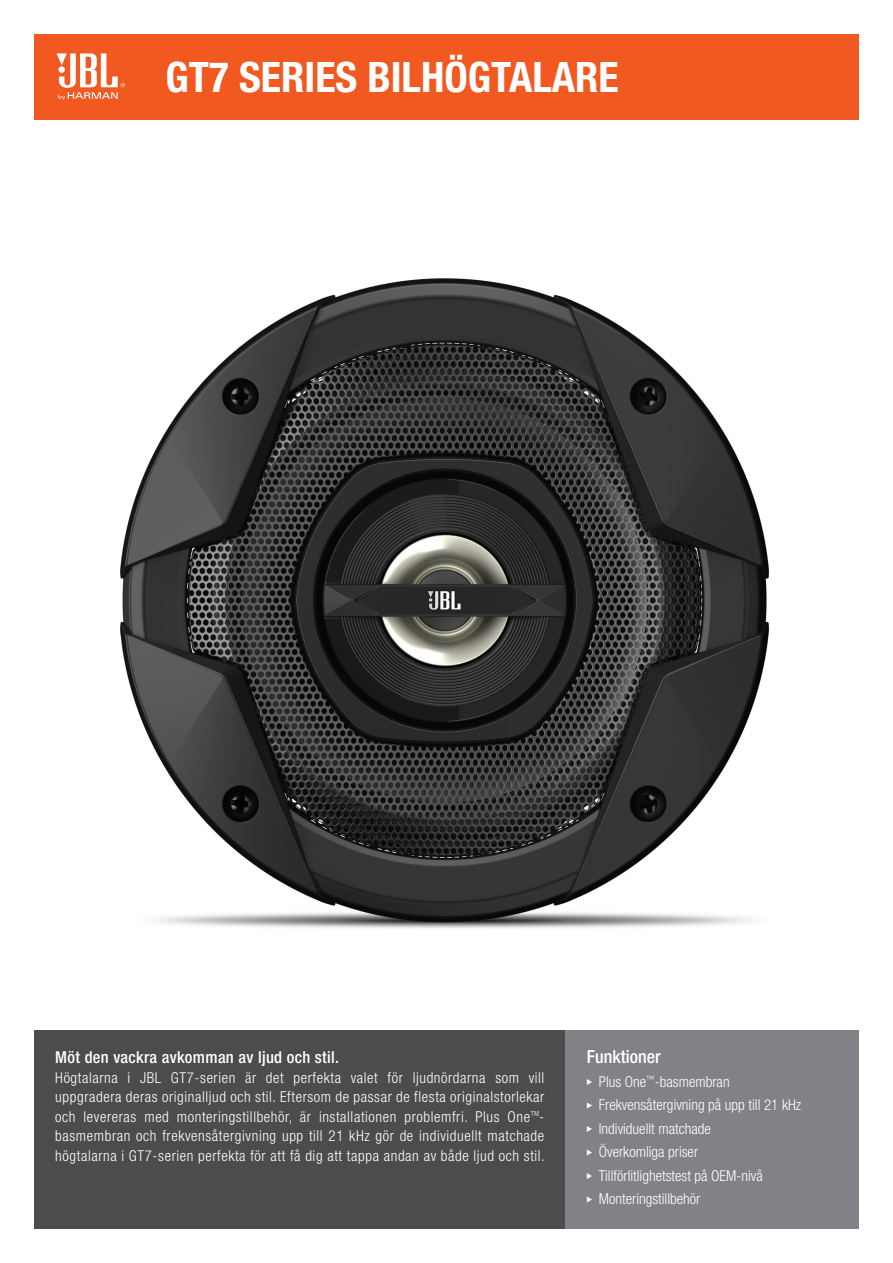
<style>
.page{position:relative;width:893px;height:1263px;background:#fff}
.page>*{position:absolute;margin:0;border:0;box-sizing:border-box;transform-origin:0 0}
.t1{font:700 condensed 42px "Helvetica Neue LT Pro";color:#fff}
.t2{font:500 condensed 18px "Helvetica Neue LT Pro";color:#fff}
.t3{font:500 condensed 16.5px "Helvetica Neue LT Pro";letter-spacing:.02em;color:#fff}
.t4{font:300 condensed 15px/23.5px "Helvetica Neue LT Pro";color:#fff;text-align:justify}
</style>
<div class="page">
<div style="left:34px;top:1030px;width:532px;height:199px;background:#4b4c4d"></div>
<img style="left:120px;top:278px;width:649px;height:650px">
<div style="left:566px;top:1030px;width:293px;height:199px;background:#808285"></div>
<svg style="left:587px;top:1079px;width:5px;height:6px"></svg>
<svg style="left:587px;top:1102px;width:5px;height:6px"></svg>
<svg style="left:587px;top:1126px;width:5px;height:6px"></svg>
<svg style="left:587px;top:1149px;width:5px;height:6px"></svg>
<svg style="left:587px;top:1173px;width:5px;height:6px"></svg>
<svg style="left:587px;top:1196px;width:5px;height:6px"></svg>
<div style="left:34px;top:34px;width:825px;height:85px;background:#f15921"></div>
<svg style="left:57px;top:53px;width:68px;height:47px"></svg>
<h1 class="t1" style="left:165px;top:51px;width:455px">GT7 SERIES BILHÖGTALARE</h1>
<p class="t3" style="left:55px;top:1048px;width:285px">Möt den vackra avkomman av ljud och stil.</p>
<p class="t4" style="left:55px;top:1068px;width:491px;line-height:19.5px">Högtalarna i JBL GT7-serien är det perfekta valet för ljudnördarna som vill uppgradera deras originalljud och stil. Eftersom de passar de flesta originalstorlekar och levereras med monteringstillbehör, är installationen problemfri. Plus One<sup>TM&shy;</sup>basmembran och frekvensåtergivning upp till 21 kHz gör de individuellt matchade högtalarna i GT7-serien perfekta för att få dig att tappa andan av både ljud och stil.</p>
<p class="t2" style="left:587px;top:1046px;width:75px">Funktioner</p>
<p class="t4" style="left:599px;top:1069px;width:204px;text-align:left">Plus One<sup>™</sup>-basmembran<br>Frekvensåtergivning på upp till 21 kHz<br>Individuellt matchade<br>Överkomliga priser<br>Tillförlitlighetstest på OEM-nivå<br>Monteringstillbehör</p>
</div>
